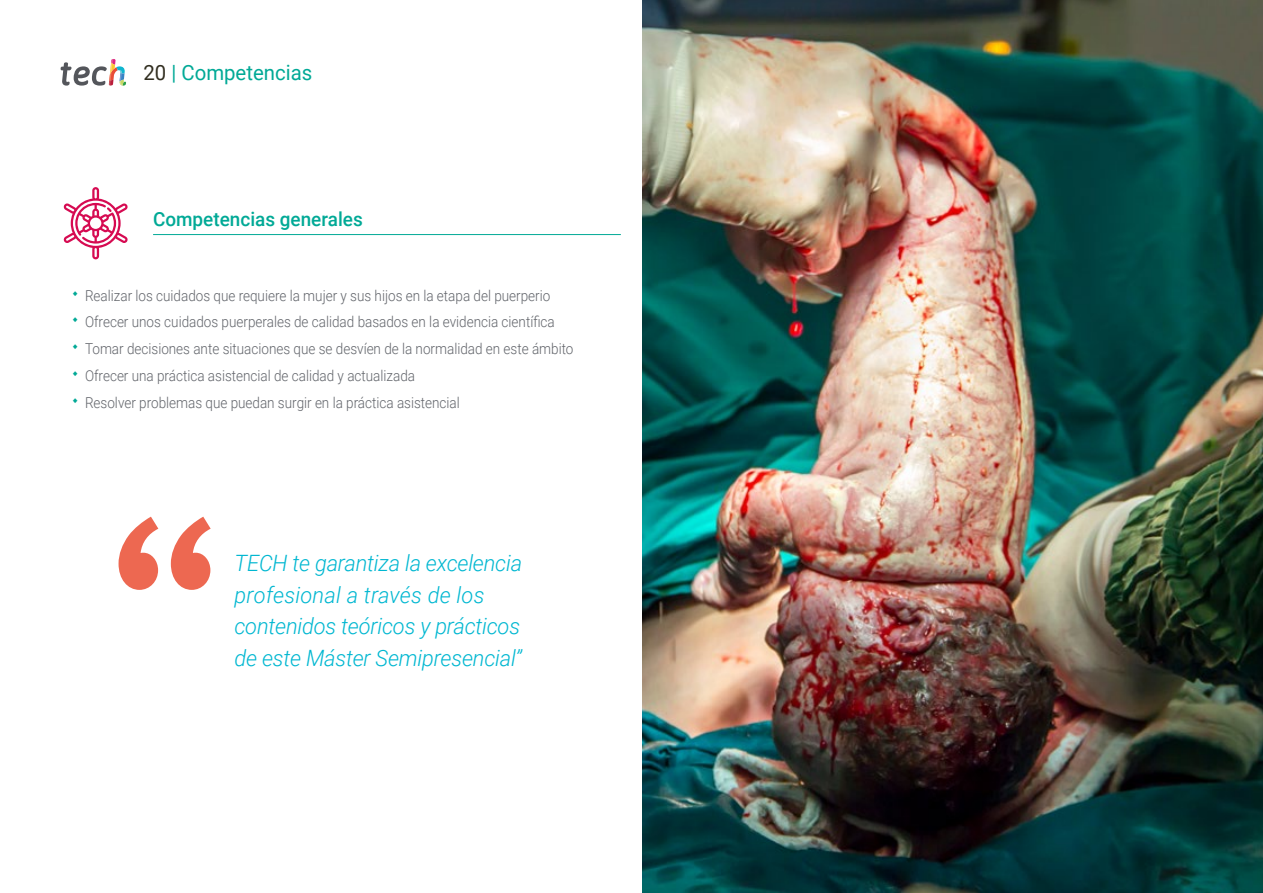
<style>
.page{position:relative;width:1263px;height:893px;background:#fff}
.page>*{position:absolute;margin:0;border:0;box-sizing:border-box;transform-origin:0 0}
.t1{font:italic 300 22.5px/31.5px "Roboto";letter-spacing:-.01em;color:#00b7d1}
.t2{font:21px "Roboto";color:#00a996}
.t3{font:500 19.5px "Roboto";color:#00a996}
.t4{font:300 15px/26.7px "Roboto";color:#61646a;scale:.9 1}
.s1{color:#312e20}
</style>
<div class="page">
<hr style="left:153px;top:234px;width:468px;height:1px;background:#00a996">
<svg style="left:63px;top:187px;width:65px;height:72px"></svg>
<svg style="left:61px;top:59px;width:65px;height:27px"></svg>
<svg style="left:119px;top:517px;width:92px;height:73px"></svg>
<img style="left:642px;top:0;width:621px;height:893px">
<h2 class="t2" style="left:144px;top:57px;width:170px"><span class="s1">20</span> | Competencias</h2>
<h3 class="t3" style="left:153px;top:205px;width:211px">Competencias generales</h3>
<p class="t4" style="left:85px;top:281px;width:544px">Realizar los cuidados que requiere la mujer y sus hijos en la etapa del puerperio Ofrecer unos cuidados puerperales de calidad basados en la evidencia científica Tomar decisiones ante situaciones que se desvíen de la normalidad en este ámbito Ofrecer una práctica asistencial de calidad y actualizada<br>Resolver problemas que puedan surgir en la práctica asistencial</p>
<h1 class="t1" style="left:235px;top:547px;width:289px">TECH te garantiza la excelencia profesional a través de los contenidos teóricos y prácticos de este Máster Semipresencial”</h1>
</div>
